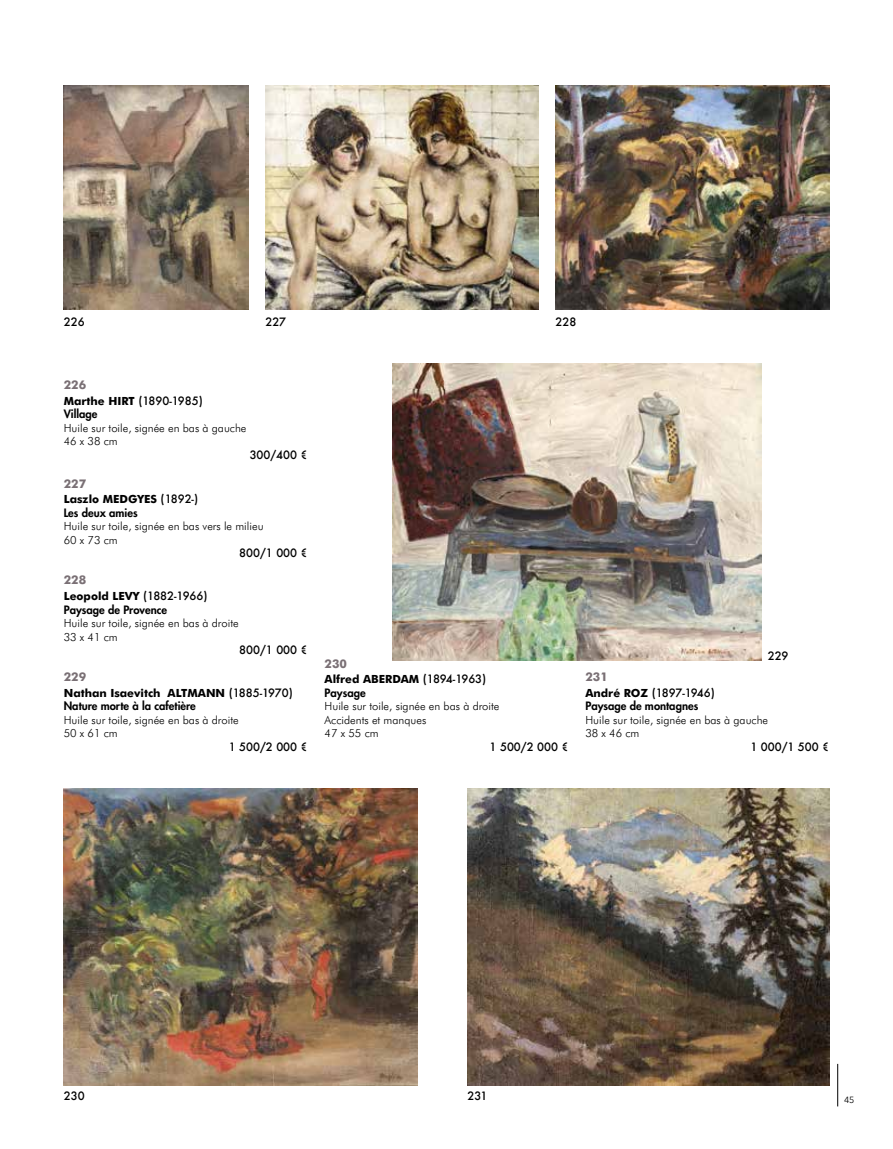
<style>
.page{position:relative;width:893px;height:1149px;background:#fff}
.page>*{position:absolute;margin:0;border:0;box-sizing:border-box;transform-origin:0 0}
.t1{font:700 12px "Futura BT";color:#7a7075}
.t2{font:300 11.25px/13.5px "Futura BT";color:#000}
.t3{font:700 11.25px "Futura BT";color:#000}
.t4{font:500 11.25px "Futura";color:#000}
.t5{font:800 11.25px "Futura Std";color:#000}
.t6{font:500 11.25px "Futura";letter-spacing:-.05em;color:#000}
.t7{font:9px "Avenir Next";color:#000}
.s1{font-family:"Futura BT";font-weight:700}
.s2{font-family:"Futura";font-weight:500}
</style>
<div class="page">
<img style="left:468px;top:788px;width:361px;height:296px">
<img style="left:64px;top:788px;width:353px;height:296px">
<img style="left:392px;top:363px;width:369px;height:297px">
<img style="left:555px;top:85px;width:274px;height:225px">
<img style="left:266px;top:85px;width:272px;height:225px">
<img style="left:64px;top:85px;width:184px;height:225px">
<hr style="left:837px;top:1063px;width:1px;height:43px;background:#000">
<p class="t4" style="left:64px;top:314px;width:22px">226</p>
<p class="t4" style="left:266px;top:314px;width:22px">227</p>
<p class="t4" style="left:555px;top:313px;width:22px">228</p>
<p class="t1" style="left:64px;top:377px;width:24px">226</p>
<p class="t4" style="left:64px;top:392px;width:141px"><span class="s1">Marthe HIRT</span> (1890-1985)</p>
<p class="t5" style="left:64px;top:406px;width:35px">Village</p>
<p class="t2" style="left:64px;top:420px;width:184px">Huile sur toile, signée en bas à gauche<br>46 x 38 cm</p>
<p class="t4" style="left:250px;top:446px;width:59px">300/400 €</p>
<p class="t1" style="left:64px;top:476px;width:24px">227</p>
<p class="t3" style="left:64px;top:492px;width:136px">Laszlo MEDGYES <span class="s2">(1892-)</span></p>
<p class="t5" style="left:64px;top:505px;width:75px">Les deux amies</p>
<p class="t2" style="left:64px;top:519px;width:201px">Huile sur toile, signée en bas vers le milieu<br>60 x 73 cm</p>
<p class="t4" style="left:239px;top:545px;width:70px">800/1 000 €</p>
<p class="t1" style="left:64px;top:572px;width:24px">228</p>
<p class="t3" style="left:64px;top:589px;width:145px">Leopold LEVY <span class="s2">(1882-1966)</span></p>
<p class="t5" style="left:64px;top:602px;width:105px">Paysage de Provence</p>
<p class="t2" style="left:64px;top:616px;width:176px">Huile sur toile, signée en bas à droite<br>33 x 41 cm</p>
<p class="t4" style="left:239px;top:642px;width:70px">800/1 000 €</p>
<p class="t1" style="left:64px;top:669px;width:24px">229</p>
<p class="t3" style="left:64px;top:685px;width:231px">Nathan Isaevitch ALTMANN <span class="s2">(1885-1970)</span></p>
<p class="t5" style="left:64px;top:698px;width:134px">Nature morte à la cafetière</p>
<p class="t2" style="left:64px;top:712px;width:176px">Huile sur toile, signée en bas à droite<br>50 x 61 cm</p>
<p class="t4" style="left:229px;top:738px;width:80px">1 500/2 000 €</p>
<p class="t1" style="left:325px;top:655px;width:24px">230</p>
<p class="t3" style="left:325px;top:672px;width:163px">Alfred ABERDAM <span class="s2">(1894-1963)</span></p>
<p class="t5" style="left:325px;top:685px;width:43px">Paysage</p>
<p class="t2" style="left:325px;top:699px;width:176px">Huile sur toile, signée en bas à droite<br>Accidents et manques<br>47 x 55 cm</p>
<p class="t4" style="left:490px;top:738px;width:80px">1 500/2 000 €</p>
<p class="t4" style="left:768px;top:648px;width:22px">229</p>
<p class="t1" style="left:585px;top:669px;width:24px">231</p>
<p class="t6" style="left:585px;top:684px;width:131px"><span class="s1">André ROZ</span> (1897-1946)</p>
<p class="t5" style="left:585px;top:698px;width:114px">Paysage de montagnes</p>
<p class="t2" style="left:585px;top:712px;width:184px">Huile sur toile, signée en bas à gauche<br>38 x 46 cm</p>
<p class="t4" style="left:750px;top:738px;width:80px">1 000/1 500 €</p>
<p class="t4" style="left:64px;top:1087px;width:22px">230</p>
<p class="t4" style="left:468px;top:1087px;width:21px">231</p>
<p class="t7" style="left:844px;top:1091px;width:12px">45</p>
</div>
